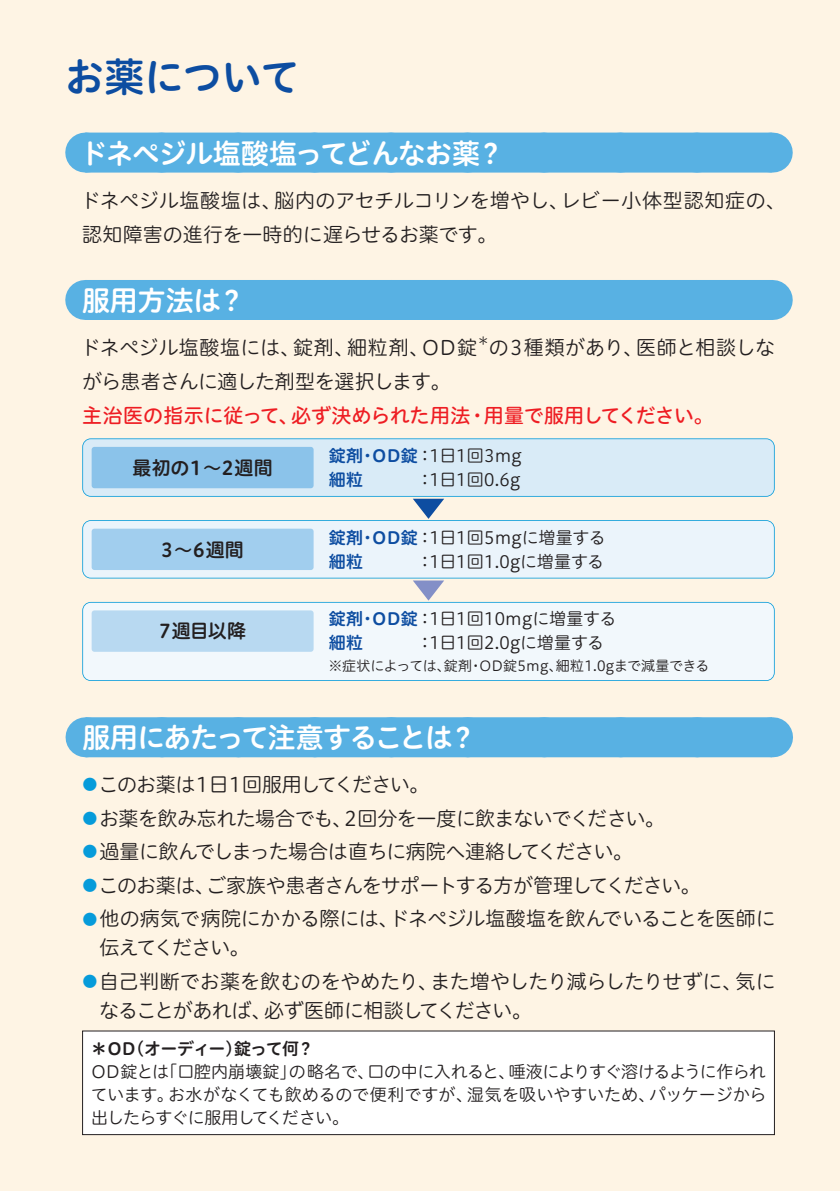
<style>
.page{position:relative;width:840px;height:1191px;background:#fff}
.page>*{position:absolute;margin:0;border:0;box-sizing:border-box;transform-origin:0 0}
.t1{font:40px "Hiragino UD Sans R Std W6";letter-spacing:-.03em;color:#0d4da1}
.t2{font:28px "Hiragino UD Sans R Std W6";letter-spacing:-.05em;color:#fff}
.t3{font:20px/29px "Hiragino UD Sans R Std W3";letter-spacing:-.02em;color:#231f20}
.t4{font:20px "Hiragino UD Sans R Std W5";letter-spacing:-.005em;color:#ee1d23}
.t5{font:20px "Hiragino UD Sans R Std W3";letter-spacing:-.045em;color:#231f20}
.t6{font:20px "Hiragino UD Sans R Std W3";letter-spacing:-.04em;color:#231f20}
.t7{font:20px "Hiragino UD Sans R Std W3";letter-spacing:.03em;color:#231f20}
.t8{font:20px "Hiragino UD Sans R Std W3";letter-spacing:.01em;color:#231f20}
.t9{font:19px "Hiragino UD Sans R Std W6";letter-spacing:.01em;color:#231f20}
.t10{font:17px/23px "Hiragino UD Sans R Std W3";letter-spacing:-.005em;color:#231f20;text-align:justify}
.t11{font:17px "Hiragino UD Sans R Std W6";letter-spacing:-.05em;color:#231f20}
.t12{font:17px "Hiragino UD Sans R Std W6";color:#0d4da1}
.t13{font:14px "Hiragino UD Sans R Std W3";letter-spacing:.005em;color:#231f20}
.t14{font:11.6px "Hiragino UD Sans R Std W3";color:#231f20}
.s1{font-family:"Hiragino UD Sans R Std W6";color:#0d4da1}
.s2{font-size:15px;color:#069bda}
</style>
<div class="page">
<div style="left:0;top:0;width:839px;height:1191px;background:#fef4e4"></div>
<div style="left:85px;top:133px;width:686px;height:40px;background:#58b1e3"></div>
<svg style="left:161px;top:172px;width:572px;height:1px"></svg>
<hr style="left:771px;top:133px;width:1px;height:40px;background:#58b1e3">
<div style="left:85px;top:280px;width:686px;height:40px;background:#58b1e3"></div>
<hr style="left:771px;top:280px;width:1px;height:40px;background:#58b1e3">
<div style="left:85px;top:717px;width:686px;height:40px;background:#58b1e3"></div>
<svg style="left:162px;top:717px;width:571px;height:1px"></svg>
<hr style="left:771px;top:717px;width:1px;height:40px;background:#58b1e3">
<div style="left:82px;top:1031px;width:692px;height:103px;background:#fff"></div>
<svg style="left:82px;top:438px;width:692px;height:59px;background:#d1e7f5"></svg>
<div style="left:82px;top:520px;width:692px;height:58px;background:#ebf4fb"></div>
<div style="left:82px;top:602px;width:692px;height:79px;background:#f2f8fc"></div>
<div style="left:92px;top:447px;width:221px;height:41px;background:#8bc3ea;border-radius:3px"></div>
<div style="left:92px;top:528px;width:221px;height:42px;background:#a1ceee;border-radius:3px"></div>
<div style="left:92px;top:610px;width:221px;height:42px;background:#b8d9f1;border-radius:3px"></div>
<svg style="left:413px;top:499px;width:31px;height:20px"></svg>
<svg style="left:413px;top:580px;width:31px;height:20px"></svg>
<h1 class="t1" style="left:64px;top:46px;width:237px">お薬について</h1>
<h2 class="t2" style="left:80px;top:132px;width:426px">ドネペジル塩酸塩ってどんなお薬？</h2>
<p class="t3" style="left:80px;top:182px;width:707px;line-height:34px">ドネペジル塩酸塩は、脳内のアセチルコリンを増やし、レビー小体型認知症の、認知障害の進行を一時的に遅らせるお薬です。</p>
<h2 class="t2" style="left:82px;top:279px;width:164px">服用方法は？</h2>
<p class="t7" style="left:80px;top:332px;width:398px">ドネペジル塩酸塩には、錠剤、細粒剤、OD錠</p>
<p class="t14" style="left:477px;top:332px;width:13px">＊</p>
<p class="t8" style="left:488px;top:332px;width:288px">の3種類があり、医師と相談しな</p>
<p class="t3" style="left:82px;top:366px;width:370px">がら患者さんに適した剤型を選択します。</p>
<p class="t4" style="left:82px;top:400px;width:632px">主治医の指示に従って、必ず決められた用法・用量で服用してください。</p>
<p class="t9" style="left:132px;top:453px;width:142px">最初の1～2週間</p>
<p class="t9" style="left:161px;top:535px;width:84px">3～6週間</p>
<p class="t9" style="left:159px;top:616px;width:88px">7週目以降</p>
<p class="t10" style="left:328px;top:443px;width:194px"><span class="s1">錠剤・OD錠</span>：1日1回3mg</p>
<p class="t12" style="left:328px;top:466px;width:36px">細粒</p>
<p class="t10" style="left:416px;top:467px;width:105px">：1日1回0.6g</p>
<p class="t10" style="left:328px;top:524px;width:278px"><span class="s1">錠剤・OD錠</span>：1日1回5mgに増量する</p>
<p class="t12" style="left:328px;top:548px;width:36px">細粒</p>
<p class="t10" style="left:416px;top:548px;width:189px">：1日1回1.0gに増量する</p>
<p class="t10" style="left:328px;top:606px;width:289px"><span class="s1">錠剤・OD錠</span>：1日1回10mgに増量する</p>
<p class="t12" style="left:328px;top:630px;width:36px">細粒</p>
<p class="t10" style="left:416px;top:630px;width:189px">：1日1回2.0gに増量する</p>
<p class="t13" style="left:328px;top:655px;width:382px">※症状によっては、錠剤・OD錠5mg、細粒1.0gまで減量できる</p>
<h2 class="t2" style="left:82px;top:716px;width:395px">服用にあたって注意することは？</h2>
<p class="t3" style="left:82px;top:769px;width:348px"><span class="s2">●</span> このお薬は1日1回服用してください。</p>
<p class="t3" style="left:82px;top:802px;width:584px"><span class="s2">●</span> お薬を飲み忘れた場合でも、2回分を一度に飲まないでください。</p>
<p class="t6" style="left:82px;top:836px;width:552px"><span class="s2">●</span> 過量に飲んでしまった場合は直ちに病院へ連絡してください。</p>
<p class="t5" style="left:82px;top:870px;width:619px"><span class="s2">●</span> このお薬は、ご家族や患者さんをサポートする方が管理してください。</p>
<p class="t3" style="left:99px;top:903px;width:677px;text-indent:-17px"><span class="s2">●</span> 他の病気で病院にかかる際には、ドネペジル塩酸塩を飲んでいることを医師に伝えてください。</p>
<p class="t3" style="left:99px;top:965px;width:677px;text-indent:-17px"><span class="s2">●</span> 自己判断でお薬を飲むのをやめたり、また増やしたり減らしたりせずに、気になることがあれば、必ず医師に相談してください。</p>
<p class="t11" style="left:90px;top:1035px;width:225px">＊OD（オーディー）錠って何？</p>
<p class="t10" style="left:91px;top:1059px;width:676px">OD錠とは「口腔内崩壊錠」の略名で、口の中に入れると、唾液によりすぐ溶けるように作られています。お水がなくても飲めるので便利ですが、湿気を吸いやすいため、パッケージから出したらすぐに服用してください。</p>
</div>
